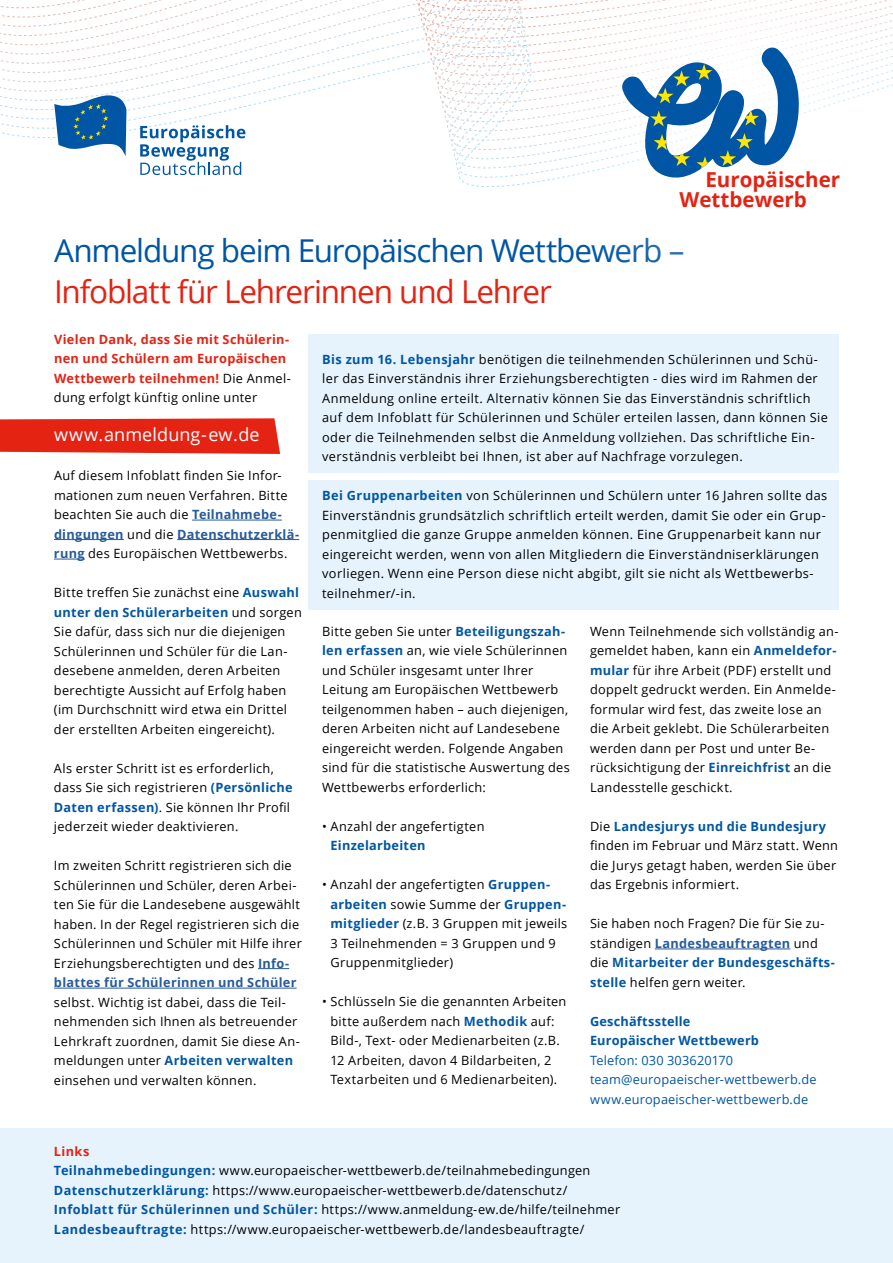
<style>
.page{position:relative;width:893px;height:1263px;background:#fff}
.page>*{position:absolute;margin:0;border:0;box-sizing:border-box;transform-origin:0 0}
.t1{font:31.5px "Open Sans";letter-spacing:-.035em;color:#0056a4}
.t2{font:31.5px "Open Sans";letter-spacing:-.035em;color:#e42313}
.t3{font:700 20.55px/20.1px "Open Sans";color:#e42313}
.t4{font:18px "Open Sans";letter-spacing:.005em;color:#fff}
.t5{font:12.75px/19.5px "Open Sans";letter-spacing:.025em;color:#000}
.t6{font:700 12.75px/19.5px "Open Sans";letter-spacing:.025em;color:#e42313}
.t7{font:12.75px/19.5px "Open Sans";letter-spacing:.015em;color:#0056a4}
.t8{font:700 12.75px/19.5px "Open Sans";letter-spacing:.015em;color:#0056a4}
.s1{font-weight:400;color:#000}
.s2{font-weight:700;color:#275b9b}
.s3{font-weight:700;color:#0056a4}
.s4{font-weight:700;color:#e42313}
</style>
<div class="page">
<div style="left:0;top:1128px;width:893px;height:135px;background:#e6f3fd"></div>
<div style="left:309px;top:335px;width:530px;height:138px;background:#e6f3fd"></div>
<div style="left:309px;top:480px;width:530px;height:129px;background:#e6f3fd"></div>
<svg style="left:0;top:418px;width:280px;height:36px;background:#e53021"></svg>
<svg style="left:0;top:0;width:432px;height:176px"></svg>
<div style="left:432px;top:0;width:461px;height:382px;background:#fff;opacity:.75"></div>
<svg style="left:502px;top:0;width:391px;height:312px"></svg>
<div style="left:607px;top:33px;width:247px;height:189px;background:#fff"></div>
<svg style="left:618px;top:42px;width:183px;height:136px"></svg>
<svg style="left:140px;top:125px;width:105px;height:50px"></svg>
<svg style="left:54px;top:95px;width:72px;height:62px"></svg>
<hr style="left:192px;top:520px;width:90px;height:1px;background:#275b9b">
<hr style="left:54px;top:539px;width:70px;height:1px;background:#275b9b">
<hr style="left:177px;top:539px;width:122px;height:1px;background:#275b9b">
<hr style="left:54px;top:559px;width:31px;height:1px;background:#275b9b">
<hr style="left:258px;top:968px;width:31px;height:1px;background:#275b9b">
<hr style="left:54px;top:988px;width:243px;height:1px;background:#275b9b">
<hr style="left:655px;top:948px;width:135px;height:1px;background:#275b9b">
<h2 class="t3" style="left:679px;top:169px;width:162px;text-indent:26px">Europäischer<br>Wettbewerb</h2>
<h1 class="t1" style="left:54px;top:229px;width:632px">Anmeldung beim Europäischen Wettbewerb –</h1>
<h1 class="t2" style="left:54px;top:270px;width:499px">Infoblatt für Lehrerinnen und Lehrer</h1>
<p class="t6" style="left:54px;top:329px;width:238px">Vielen Dank, dass Sie mit Schülerin&shy;nen und Schülern am Europäischen Wettbewerb teilnehmen! <span class="s1">Die Anmel&shy;dung erfolgt künftig online unter</span></p>
<h3 class="t4" style="left:54px;top:422px;width:207px">www.anmeldung-ew.de</h3>
<p class="t5" style="left:54px;top:465px;width:247px">Auf diesem Infoblatt finden Sie Infor&shy;mationen zum neuen Verfahren. Bitte beachten Sie auch die <span class="s2">Teilnahmebe&shy;dingungen</span> und die <span class="s2">Datenschutzerklä&shy;rung</span> des Europäischen Wettbewerbs.</p>
<p class="t5" style="left:54px;top:582px;width:249px">Bitte treffen Sie zunächst eine <span class="s3">Auswahl unter den Schülerarbeiten</span> und sorgen Sie dafür, dass sich nur die diejenigen Schülerinnen und Schüler für die Lan&shy;desebene anmelden, deren Arbeiten berechtigte Aussicht auf Erfolg haben (im Durchschnitt wird etwa ein Drittel der erstellten Arbeiten eingereicht).</p>
<p class="t5" style="left:54px;top:758px;width:240px">Als erster Schritt ist es erforderlich, dass Sie sich registrieren <span class="s3">(Persönliche Daten erfassen)</span>. Sie können Ihr Profil jederzeit wieder deaktivieren.</p>
<p class="t5" style="left:54px;top:855px;width:249px">Im zweiten Schritt registrieren sich die Schülerinnen und Schüler, deren Arbei&shy;ten Sie für die Landesebene ausgewählt haben. In der Regel registrieren sich die Schülerinnen und Schüler mit Hilfe ihrer Erziehungsberechtigten und des <span class="s2">Info&shy;blattes für Schülerinnen und Schüler</span></p>
<p class="t5" style="left:54px;top:992px;width:247px">selbst. Wichtig ist dabei, dass die Teil&shy;nehmenden sich Ihnen als betreuender Lehrkraft zuordnen, damit Sie diese An&shy;meldungen unter <span class="s3">Arbeiten verwalten </span>einsehen und verwalten können.</p>
<p class="t5" style="left:322px;top:349px;width:507px"><span class="s3">Bis zum 16. Lebensjahr</span> benötigen die teilnehmenden Schülerinnen und Schü&shy;ler das Einverständnis ihrer Erziehungsberechtigten - dies wird im Rahmen der Anmeldung online erteilt. Alternativ können Sie das Einverständnis schriftlich auf dem Infoblatt für Schülerinnen und Schüler erteilen lassen, dann können Sie oder die Teilnehmenden selbst die Anmeldung vollziehen. Das schriftliche Ein&shy;verständnis verbleibt bei Ihnen, ist aber auf Nachfrage vorzulegen.</p>
<p class="t5" style="left:322px;top:485px;width:507px"><span class="s3">Bei Gruppenarbeiten</span> von Schülerinnen und Schülern unter 16 Jahren sollte das Einverständnis grundsätzlich schriftlich erteilt werden, damit Sie oder ein Grup&shy;penmitglied die ganze Gruppe anmelden können. Eine Gruppenarbeit kann nur eingereicht werden, wenn von allen Mitgliedern die Einverständniserklärungen vorliegen. Wenn eine Person diese nicht abgibt, gilt sie nicht als Wettbewerbs&shy;teilnehmer/-in.</p>
<p class="t5" style="left:322px;top:621px;width:249px">Bitte geben Sie unter <span class="s3">Beteiligungszah&shy;len erfassen</span> an, wie viele Schülerinnen und Schüler insgesamt unter Ihrer Leitung am Europäischen Wettbewerb teilgenommen haben – auch diejenigen, deren Arbeiten nicht auf Landesebene eingereicht werden. Folgende Angaben sind für die statistische Auswertung des Wettbewerbs erforderlich:</p>
<p class="t5" style="left:322px;top:816px;width:164px">• Anzahl der angefertigten</p>
<p class="t8" style="left:330px;top:835px;width:97px">Einzelarbeiten</p>
<p class="t5" style="left:330px;top:874px;width:238px;text-indent:-8px">• Anzahl der angefertigten <span class="s3">Gruppen&shy;arbeiten</span> sowie Summe der <span class="s3">Gruppen&shy;mitglieder</span> (z.B. 3 Gruppen mit jeweils<br>3 Teilnehmenden = 3 Gruppen und 9<br>Gruppenmitglieder)</p>
<p class="t5" style="left:322px;top:991px;width:246px;text-align:center">• Schlüsseln Sie die genannten Arbeiten bitte außerdem nach <span class="s3">Methodik</span> auf:<br>Bild-, Text- oder Medienarbeiten (z.B.<br>12 Arbeiten, davon 4 Bildarbeiten, 2<br>Textarbeiten und 6 Medienarbeiten).</p>
<p class="t5" style="left:590px;top:621px;width:250px">Wenn Teilnehmende sich vollständig an&shy;gemeldet haben, kann ein <span class="s3">Anmeldefor&shy;mular</span> für ihre Arbeit (PDF) erstellt und doppelt gedruckt werden. Ein Anmelde&shy;formular wird fest, das zweite lose an die Arbeit geklebt. Die Schülerarbeiten werden dann per Post und unter Be&shy;rücksichtigung der <span class="s3">Einreichfrist</span> an die Landesstelle geschickt.</p>
<p class="t5" style="left:590px;top:816px;width:250px">Die <span class="s3">Landesjurys und die Bundesjury </span>finden im Februar und März statt. Wenn die Jurys getagt haben, werden Sie über das Ergebnis informiert.</p>
<p class="t5" style="left:590px;top:914px;width:246px">Sie haben noch Fragen? Die für Sie zu&shy;ständigen <span class="s2">Landesbeauftragten</span> und die <span class="s3">Mitarbeiter der Bundesgeschäfts&shy;stelle</span> helfen gern weiter.</p>
<p class="t8" style="left:590px;top:1011px;width:170px">Geschäftsstelle<br>Europäischer Wettbewerb</p>
<p class="t7" style="left:590px;top:1050px;width:228px">Telefon: 030 303620170 team@europaeischer-wettbewerb.de www.europaeischer-wettbewerb.de</p>
<p class="t5" style="left:54px;top:1141px;width:568px"><span class="s4">Links<br></span><span class="s3">Teilnahmebedingungen:</span> www.europaeischer-wettbewerb.de/teilnahmebedingungen <span class="s3">Datenschutzerklärung:</span> https://www.europaeischer-wettbewerb.de/datenschutz/ <span class="s3">Infoblatt für Schülerinnen und Schüler:</span> https://www.anmeldung-ew.de/hilfe/teilnehmer <span class="s3">Landesbeauftragte:</span> https://www.europaeischer-wettbewerb.de/landesbeauftragte/</p>
</div>
